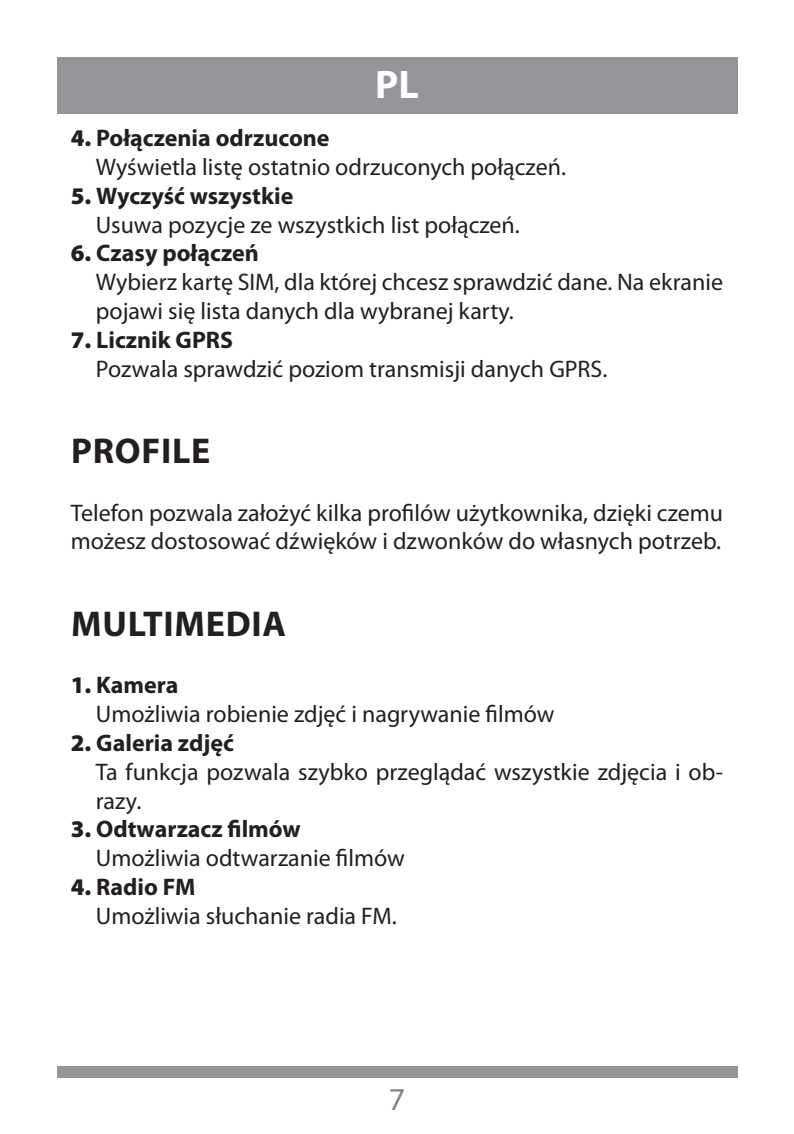
<style>
.page{position:relative;width:794px;height:1134px;background:#fff}
.page>*{position:absolute;margin:0;border:0;box-sizing:border-box;transform-origin:0 0}
.t1{font:700 40px "Myriad Pro";color:#fff}
.t2{font:700 36px "Myriad Pro";letter-spacing:.02em;color:#231f20}
.t3{font:32px "Myriad Pro";color:#808285}
.t4{font:24px/28.8px "Myriad Pro";color:#231f20}
.s1{font-weight:900}
.s2{font-weight:700}
</style>
<div class="page">
<div style="left:57px;top:57px;width:680px;height:56px;background:#939598"></div>
<div style="left:57px;top:1066px;width:680px;height:11px;background:#939598"></div>
<h1 class="t1" style="left:375px;top:62px;width:45px">PL</h1>
<p class="t4" style="left:96px;top:124px;width:472px;text-indent:-25px"><span class="s1">4.</span> <span class="s2">Połączenia odrzucone<br></span>Wyświetla listę ostatnio odrzuconych połączeń.</p>
<p class="t4" style="left:96px;top:182px;width:425px;text-indent:-25px"><span class="s1">5.</span> <span class="s2">Wyczyść wszystkie<br></span>Usuwa pozycje ze wszystkich list połączeń.</p>
<p class="t4" style="left:96px;top:239px;width:628px;text-indent:-25px"><span class="s1">6.</span> <span class="s2">Czasy połączeń<br></span>Wybierz kartę SIM, dla której chcesz sprawdzić dane. Na ekranie pojawi się lista danych dla wybranej karty.</p>
<p class="t4" style="left:96px;top:326px;width:513px;text-indent:-25px"><span class="s1">7.</span> <span class="s2">Licznik GPRS<br></span>Pozwala sprawdzić poziom transmisji danych GPRS.</p>
<h2 class="t2" style="left:71px;top:431px;width:141px">PROFILE</h2>
<p class="t4" style="left:71px;top:499px;width:653px">Telefon pozwala założyć kilka profilów użytkownika, dzięki czemu możesz dostosować dźwięków i dzwonków do własnych potrzeb.</p>
<h2 class="t2" style="left:71px;top:603px;width:216px">MULTIMEDIA</h2>
<p class="t4" style="left:96px;top:671px;width:460px;text-indent:-25px"><span class="s1">1.</span> <span class="s2">Kamera<br></span>Umożliwia robienie zdjęć i nagrywanie filmów</p>
<p class="t4" style="left:96px;top:729px;width:629px;text-indent:-25px"><span class="s1">2.</span> <span class="s2">Galeria zdjęć<br></span>Ta funkcja pozwala szybko przeglądać wszystkie zdjęcia i ob&shy;razy.</p>
<p class="t4" style="left:96px;top:815px;width:310px;text-indent:-25px"><span class="s1">3.</span> <span class="s2">Odtwarzacz filmów<br></span>Umożliwia odtwarzanie filmów</p>
<p class="t4" style="left:96px;top:873px;width:302px;text-indent:-25px"><span class="s1">4.</span> <span class="s2">Radio FM<br></span>Umożliwia słuchanie radia FM.</p>
<h3 class="t3" style="left:389px;top:1081px;width:18px">7</h3>
</div>
